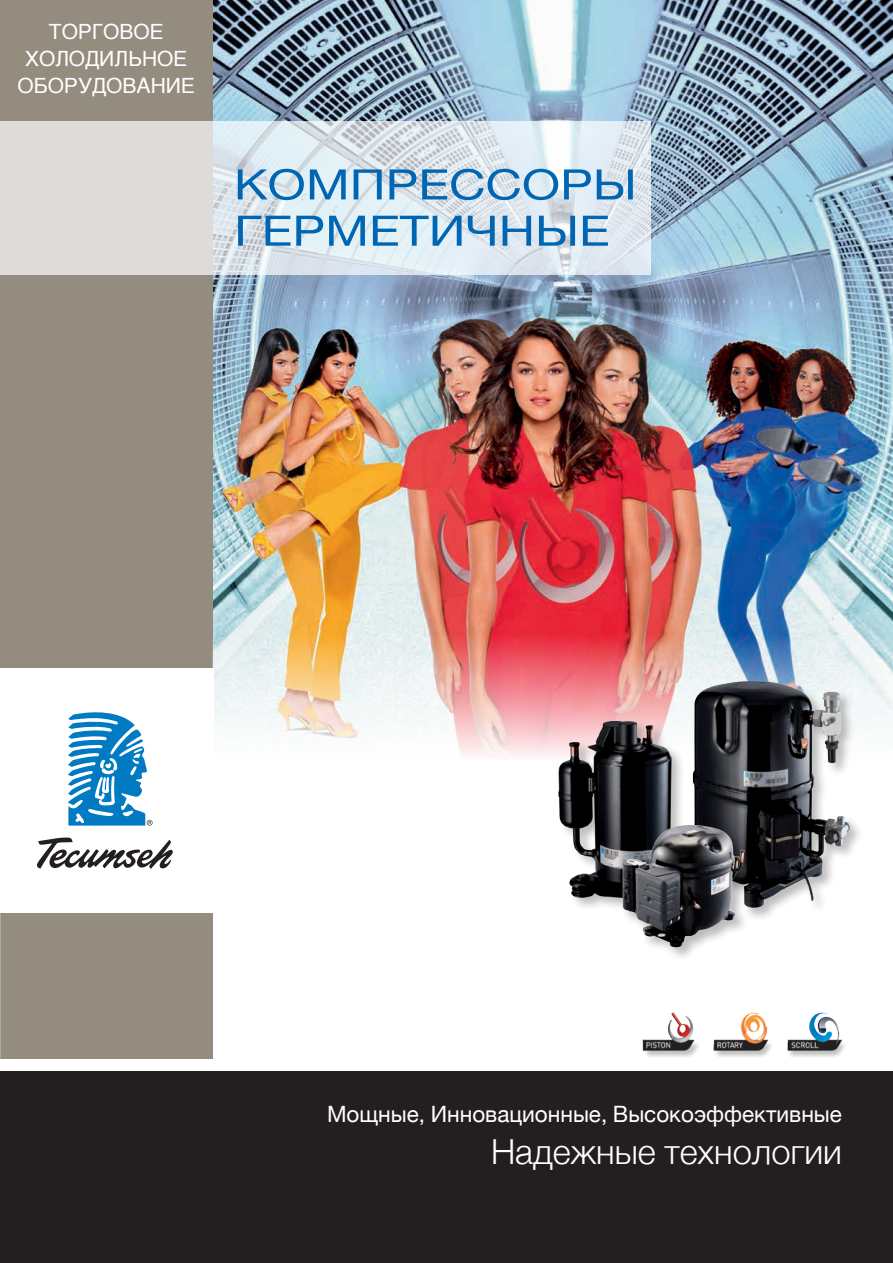
<style>
.page{position:relative;width:893px;height:1263px;background:#fff}
.page>*{position:absolute;margin:0;border:0;box-sizing:border-box;transform-origin:0 0}
.t1{font:42px/46.2px "Helvetica Neue";color:#0066b3;scale:1.2 1}
.t2{font:300 34.5px "Helvetica Neue";color:#fff}
.t3{font:22.5px "Helvetica Neue";color:#fff}
.t4{font:21px/27px "Helvetica";color:#fff;text-align:center}
</style>
<div class="page">
<img style="left:213px;top:0;width:680px;height:634px">
<div style="left:0;top:0;width:213px;height:1059px;background:#948c7f"></div>
<div style="left:0;top:668px;width:213px;height:244px;background:#fff"></div>
<svg style="left:37px;top:837px;width:136px;height:32px"></svg>
<svg style="left:68px;top:712px;width:85px;height:114px"></svg>
<svg style="left:0;top:121px;width:651px;height:153px;background:#dee3e6"></svg>
<div style="left:0;top:1071px;width:893px;height:192px;background:#231f20"></div>
<img style="left:642px;top:1012px;width:203px;height:45px">
<img style="left:0;top:912px;width:1px;height:147px">
<img style="left:213px;top:634px;width:680px;height:123px">
<div style="left:680px;top:679px;width:184px;height:243px;background:#231f20;opacity:.3"></div>
<img style="left:682px;top:681px;width:169px;height:227px">
<div style="left:557px;top:719px;width:141px;height:200px;background:#231f20;opacity:.3"></div>
<img style="left:550px;top:706px;width:142px;height:205px">
<div style="left:621px;top:823px;width:137px;height:138px;background:#231f20;opacity:.3"></div>
<img style="left:622px;top:825px;width:123px;height:122px">
<p class="t4" style="left:17px;top:18px;width:179px">ТОРГОВОЕ<br>ХОЛОДИЛЬНОЕ<br>ОБОРУДОВАНИЕ</p>
<h1 class="t1" style="left:234px;top:161px;width:337px">Ком прессоры<br>ГЕРМЕТИЧНЫЕ</h1>
<p class="t3" style="left:327px;top:1101px;width:516px">Мощные, Инновационные, Высокоэффективные</p>
<h2 class="t2" style="left:491px;top:1130px;width:352px">Надежные технологии</h2>
</div>
